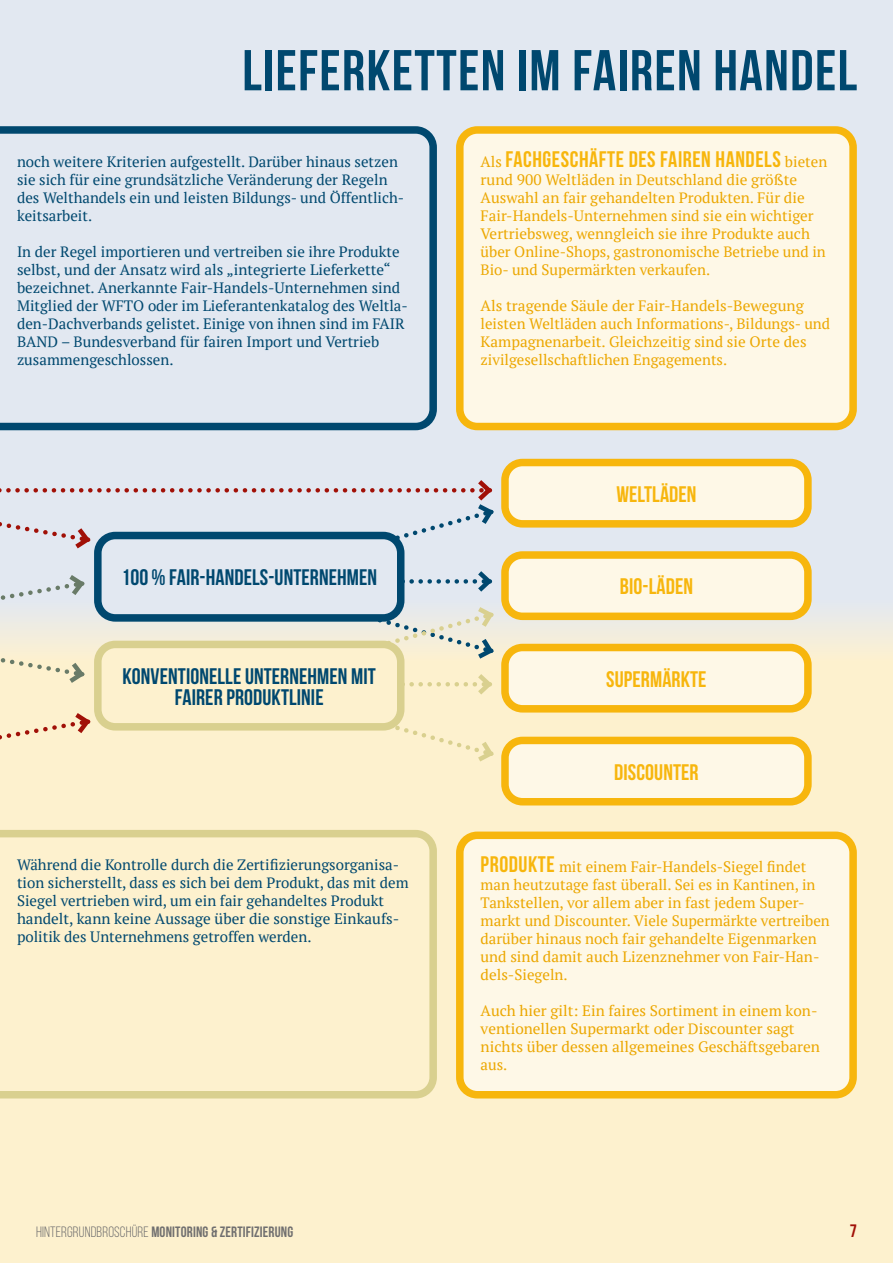
<style>
.page{position:relative;width:893px;height:1263px;background:#fdf1ce}
.page>*{position:absolute;margin:0;border:0;box-sizing:border-box;transform-origin:0 0}
.t1{font:57.45px "Bebas Neue";letter-spacing:.025em;color:#00486f}
.t2{font:22.5px/21px "Bebas Neue";letter-spacing:.005em;color:#00486f;text-align:center}
.t3{font:22.5px "Bebas Neue";letter-spacing:.005em;color:#f7b60d}
.t4{font:700 22.5px "Bebas Neue";letter-spacing:.025em;color:#f7b60d}
.t5{font:18px "Bebas Neue";color:#a11007}
.t6{font:15px/18px "PT Serif";color:#eca700}
.t7{font:15px/18px "PT Serif";color:#00486f}
.t8{font:15px "Bebas Neue";letter-spacing:.01em;color:#706f6f}
.s1{font-family:"PT Serif";font-weight:400;font-size:15px;color:#eca700}
.s2{font-family:"Bebas Neue";font-weight:700;font-size:22.5px;color:#f7b60d}
.s3{font-style:inherit}
</style>
<div class="page">
<div style="left:0;top:0;width:893px;height:631px;background:#e2e8f1"></div>
<div style="left:497px;top:620px;width:396px;height:24px;background:#f1eddf"></div>
<div style="left:460px;top:130px;width:393px;height:296px;background:#fef8e7;border-radius:18px"></div>
<div style="left:456px;top:126px;width:401px;height:304px;border:8px solid #f7b60d;border-radius:18px"></div>
<div style="left:460px;top:835px;width:393px;height:260px;background:#fef8e7;border-radius:18px"></div>
<div style="left:456px;top:831px;width:401px;height:267px;border:8px solid #f7b60d;border-radius:18px"></div>
<svg style="left:0;top:830px;width:437px;height:268px"></svg>
<svg style="left:0;top:126px;width:437px;height:304px"></svg>
<div style="left:505px;top:462px;width:303px;height:62px;background:#fef8e7;border-radius:18px"></div>
<div style="left:501px;top:459px;width:311px;height:69px;border:8px solid #f7b60d;border-radius:18px"></div>
<div style="left:505px;top:555px;width:303px;height:61px;background:#fef8e7;border-radius:18px"></div>
<div style="left:501px;top:551px;width:311px;height:69px;border:8px solid #f7b60d;border-radius:18px"></div>
<div style="left:505px;top:647px;width:303px;height:62px;background:#fef8e7;border-radius:18px"></div>
<div style="left:501px;top:644px;width:311px;height:68px;border:8px solid #f7b60d;border-radius:18px"></div>
<div style="left:505px;top:740px;width:303px;height:62px;background:#fef8e7;border-radius:18px"></div>
<div style="left:501px;top:737px;width:311px;height:68px;border:8px solid #f7b60d;border-radius:18px"></div>
<svg style="left:0;top:480px;width:497px;height:282px"></svg>
<div style="left:98px;top:644px;width:303px;height:83px;background:#fdf1ce;border-radius:18px"></div>
<div style="left:94px;top:641px;width:310px;height:89px;border:8px solid #d9d08f;border-radius:18px"></div>
<h1 class="t1" style="left:242px;top:39px;width:616px">LIEFERKETTEN IM FAIREN HANDEL</h1>
<p class="t7" style="left:17px;top:152px;width:389px">noch weitere Kriterien aufgestellt. Darüber hinaus setzen sie sich für eine grundsätzliche Veränderung der Regeln des Welthandels ein und leisten Bildungs- und Öffentlich&shy;keitsarbeit.</p>
<p class="t7" style="left:17px;top:242px;width:392px">In der Regel importieren und vertreiben sie ihre Produkte selbst, und der Ansatz wird als „integrierte Lieferkette“ bezeichnet. Anerkannte Fair-Handels-Unternehmen sind Mitglied der WFTO oder im Lieferantenkatalog des Weltla&shy;den-Dachverbands gelistet. Einige von ihnen sind im FAIR BAND – Bundesverband für fairen Import und Vertrieb zusammengeschlossen.</p>
<h2 class="t2" style="left:121px;top:567px;width:257px">100% FAIR-HANDELS-UNTERNEHMEN</h2>
<h2 class="t2" style="left:123px;top:665px;width:255px">KONVENTIONELLE UNTERNEHMEN MIT<br>FAIRER PRODUKTLINIE</h2>
<p class="t7" style="left:17px;top:856px;width:393px">Während die Kontrolle durch die Zertifizierungsorganisa&shy;tion sicherstellt, dass es sich bei dem Produkt, das mit dem Siegel vertrieben wird, um ein fair gehandeltes Produkt handelt, kann keine Aussage über die sonstige Einkaufs&shy;politik des Unternehmens getroffen werden.</p>
<h2 class="t4" style="left:481px;top:147px;width:348px"><span class="s1">Als</span> FACHGESCHÄFTE DES FAIREN HANDELS <span class="s1">bieten</span></h2>
<p class="t6" style="left:481px;top:170px;width:347px">rund 900 Weltläden in Deutschland die größte Auswahl an fair gehandelten Produkten. Für die Fair-Handels-Unternehmen sind sie ein wichtiger Vertriebsweg, wenngleich sie ihre Produkte auch über Online-Shops, gastronomische Betriebe und in Bio- und Supermärkten verkaufen.</p>
<p class="t6" style="left:481px;top:296px;width:351px">Als tragende Säule der Fair-Handels-Bewegung leisten Weltläden auch Informations-, Bildungs- und Kampagnenarbeit. Gleichzeitig sind sie Orte des zivilgesellschaftlichen Engagements.</p>
<h2 class="t3" style="left:616px;top:481px;width:82px">WELTLÄDEN</h2>
<h2 class="t3" style="left:620px;top:574px;width:75px">BIO-LÄDEN</h2>
<h2 class="t3" style="left:606px;top:666px;width:102px">SUPERMÄRKTE</h2>
<h2 class="t3" style="left:614px;top:759px;width:86px">DISCOUNTER</h2>
<p class="t6" style="left:481px;top:858px;width:351px"><span class="s2">PRODUKTE</span> mit einem Fair-Handels-Siegel findet man heutzutage fast überall. Sei es in Kantinen, in Tankstellen, vor allem aber in fast jedem Super&shy;markt und Discounter. Viele Supermärkte vertreiben darüber hinaus noch fair gehandelte Eigenmarken und sind damit auch Lizenznehmer von Fair-Han&shy;dels-Siegeln.</p>
<p class="t6" style="left:481px;top:1002px;width:341px">Auch hier gilt: Ein faires Sortiment in einem kon&shy;ventionellen Supermarkt oder Discounter sagt nichts über dessen allgemeines Geschäftsgebaren aus.</p>
<p class="t8" style="left:36px;top:1224px;width:259px"><span class="s3">HINTERGRUNDBROSCHÜRE</span> MONITORING &amp; ZERTIFIZIERUNG</p>
<p class="t5" style="left:850px;top:1221px;width:9px">7</p>
</div>
